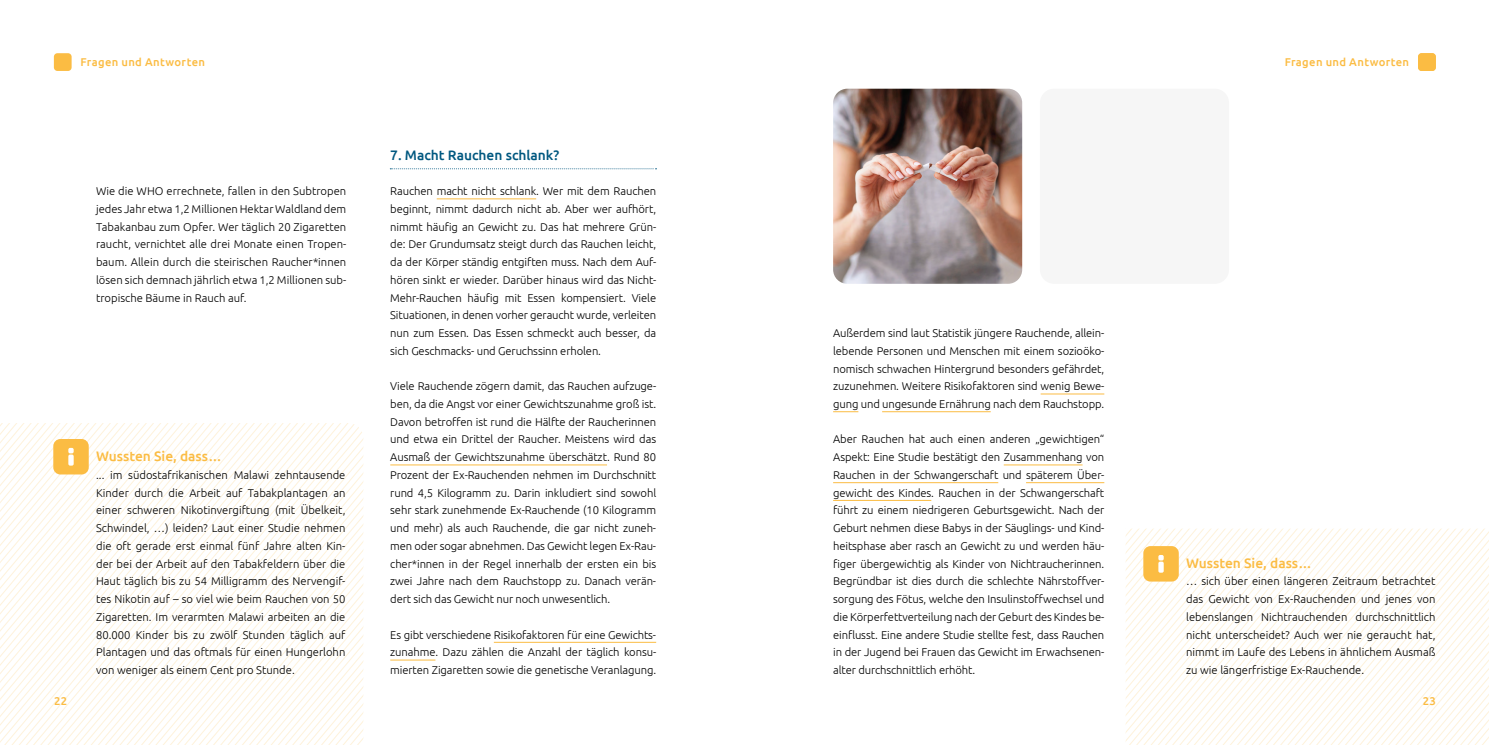
<style>
.page{position:relative;width:1489px;height:745px;background:#fff}
.page>*{position:absolute;margin:0;border:0;box-sizing:border-box;transform-origin:0 0}
.t1{font:500 13.75px "Ubuntu";color:#fbbc43}
.t2{font:500 13.75px "Ubuntu";color:#005880}
.t3{font:300 11.25px/17.8px "Ubuntu";letter-spacing:-.01em;color:#000;text-align:justify}
.t4{font:500 11.25px "Ubuntu";letter-spacing:.03em;color:#fbbc43}
</style>
<div class="page">
<div style="left:54px;top:53px;width:18px;height:18px;background:#fbbc43;border-radius:4px"></div>
<svg style="left:0;top:423px;width:363px;height:321px"></svg>
<hr style="left:437px;top:198px;width:99px;height:1px;background:#fbbc43">
<hr style="left:390px;top:464px;width:217px;height:1px;background:#fbbc43">
<hr style="left:494px;top:641px;width:162px;height:1px;background:#fbbc43">
<hr style="left:390px;top:659px;width:45px;height:1px;background:#fbbc43">
<div style="left:1039px;top:89px;width:189px;height:194px;background:#f6f6f6;border-radius:14px"></div>
<div style="left:1417px;top:53px;width:18px;height:18px;background:#fbbc43;border-radius:4px"></div>
<svg style="left:390px;top:168px;width:266px;height:1px"></svg>
<img style="left:833px;top:89px;width:189px;height:194px">
<hr style="left:1040px;top:393px;width:64px;height:1px;background:#fbbc43">
<svg style="left:833px;top:411px;width:25px;height:1px"></svg>
<hr style="left:882px;top:411px;width:108px;height:1px;background:#fbbc43">
<hr style="left:1003px;top:464px;width:79px;height:1px;background:#fbbc43">
<hr style="left:833px;top:482px;width:165px;height:1px;background:#fbbc43">
<hr style="left:1026px;top:482px;width:78px;height:1px;background:#fbbc43">
<hr style="left:833px;top:500px;width:98px;height:1px;background:#fbbc43">
<svg style="left:1125px;top:528px;width:363px;height:216px"></svg>
<svg style="left:0;top:423px;width:183px;height:235px"></svg>
<p class="t4" style="left:80px;top:55px;width:126px">Fragen und Antworten</p>
<p class="t3" style="left:96px;top:182px;width:252px">Wie die WHO errechnete, fallen in den Subtropen jedes Jahr etwa 1,2 Millionen Hektar Waldland dem Tabakanbau zum Opfer. Wer täglich 20 Zigaretten raucht, vernichtet alle drei Monate einen Tropen&shy;baum. Allein durch die steirischen Raucher*innen lösen sich demnach jährlich etwa 1,2 Millionen sub&shy;tropische Bäume in Rauch auf.</p>
<p class="t4" style="left:54px;top:693px;width:15px">22</p>
<p class="t1" style="left:96px;top:447px;width:127px">Wussten Sie, dass…</p>
<p class="t3" style="left:96px;top:465px;width:251px">... im südostafrikanischen Malawi zehntausende Kinder durch die Arbeit auf Tabakplantagen an einer schweren Nikotinvergiftung (mit Übelkeit, Schwindel, …) leiden? Laut einer Studie nehmen die oft gerade erst einmal fünf Jahre alten Kin&shy;der bei der Arbeit auf den Tabakfeldern über die Haut täglich bis zu 54 Milligramm des Nervengif&shy;tes Nikotin auf – so viel wie beim Rauchen von 50<br>Zigaretten. Im verarmten Malawi arbeiten an die 80.000 Kinder bis zu zwölf Stunden täglich auf Plantagen und das oftmals für einen Hungerlohn von weniger als einem Cent pro Stunde.</p>
<p class="t2" style="left:390px;top:146px;width:171px">7. Macht Rauchen schlank?</p>
<p class="t3" style="left:390px;top:182px;width:267px">Rauchen macht nicht schlank. Wer mit dem Rauchen beginnt, nimmt dadurch nicht ab. Aber wer aufhört, nimmt häufig an Gewicht zu. Das hat mehrere Grün&shy;de: Der Grundumsatz steigt durch das Rauchen leicht, da der Körper ständig entgiften muss. Nach dem Auf&shy;hören sinkt er wieder. Darüber hinaus wird das Nicht-Mehr-Rauchen häufig mit Essen kompensiert. Viele Situationen, in denen vorher geraucht wurde, verleiten nun zum Essen. Das Essen schmeckt auch besser, da sich Geschmacks- und Geruchssinn erholen.</p>
<p class="t3" style="left:390px;top:377px;width:267px">Viele Rauchende zögern damit, das Rauchen aufzuge&shy;ben, da die Angst vor einer Gewichtszunahme groß ist.<br>Davon betroffen ist rund die Hälfte der Raucherinnen und etwa ein Drittel der Raucher. Meistens wird das Ausmaß der Gewichtszunahme überschätzt. Rund 80<br>Prozent der Ex-Rauchenden nehmen im Durchschnitt rund 4,5 Kilogramm zu. Darin inkludiert sind sowohl sehr stark zunehmende Ex-Rauchende (10 Kilogramm und mehr) als auch Rauchende, die gar nicht zuneh&shy;men oder sogar abnehmen. Das Gewicht legen Ex-Rau&shy;cher*innen in der Regel innerhalb der ersten ein bis zwei Jahre nach dem Rauchstopp zu. Danach verän&shy;dert sich das Gewicht nur noch unwesentlich.</p>
<p class="t3" style="left:390px;top:625px;width:267px">Es gibt verschiedene Risikofaktoren für eine Gewichts&shy;zunahme. Dazu zählen die Anzahl der täglich konsu&shy;mierten Zigaretten sowie die genetische Veranlagung.</p>
<p class="t4" style="left:1284px;top:55px;width:126px">Fragen und Antworten</p>
<p class="t3" style="left:833px;top:323px;width:273px">Außerdem sind laut Statistik jüngere Rauchende, allein&shy;lebende Personen und Menschen mit einem sozioöko&shy;nomisch schwachen Hintergrund besonders gefährdet, zuzunehmen. Weitere Risikofaktoren sind wenig Bewe&shy;gung und ungesunde Ernährung nach dem Rauchstopp.</p>
<p class="t3" style="left:833px;top:430px;width:273px">Aber Rauchen hat auch einen anderen „gewichtigen“ Aspekt: Eine Studie bestätigt den Zusammenhang von Rauchen in der Schwangerschaft und späterem Über&shy;gewicht des Kindes. Rauchen in der Schwangerschaft führt zu einem niedrigeren Geburtsgewicht. Nach der Geburt nehmen diese Babys in der Säuglings- und Kind&shy;heitsphase aber rasch an Gewicht zu und werden häu&shy;figer übergewichtig als Kinder von Nichtraucherinnen.<br>Begründbar ist dies durch die schlechte Nährstoffver&shy;sorgung des Fötus, welche den Insulinstoffwechsel und die Körperfettverteilung nach der Geburt des Kindes be&shy;einflusst. Eine andere Studie stellte fest, dass Rauchen in der Jugend bei Frauen das Gewicht im Erwachsenen&shy;alter durchschnittlich erhöht.</p>
<p class="t1" style="left:1186px;top:553px;width:127px">Wussten Sie, dass…</p>
<p class="t3" style="left:1186px;top:571px;width:251px">… sich über einen längeren Zeitraum betrachtet das Gewicht von Ex-Rauchenden und jenes von lebenslangen Nichtrauchenden durchschnittlich nicht unterscheidet? Auch wer nie geraucht hat, nimmt im Laufe des Lebens in ähnlichem Ausmaß zu wie längerfristige Ex-Rauchende.</p>
<p class="t4" style="left:1422px;top:693px;width:15px">23</p>
</div>
